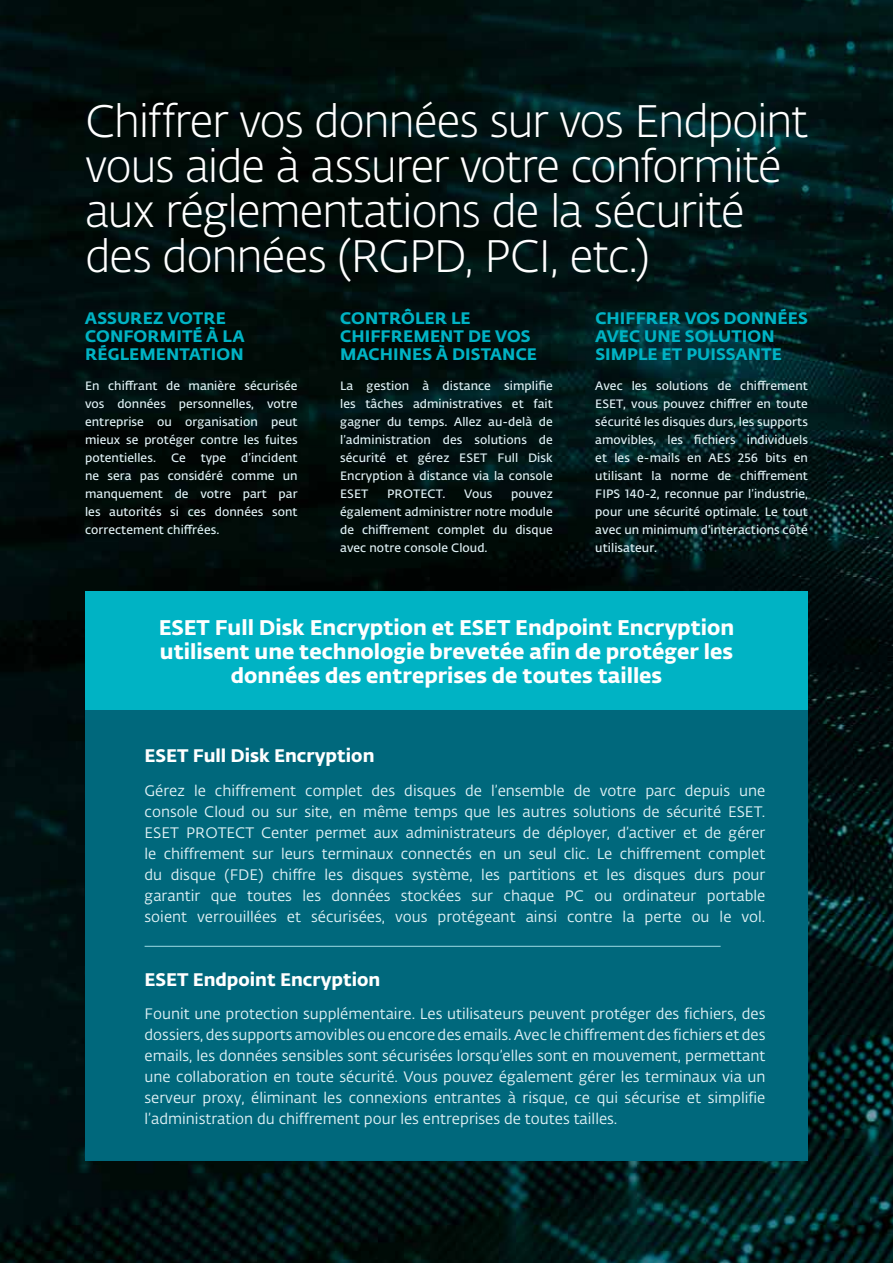
<style>
.page{position:relative;width:893px;height:1263px;background:#fff}
.page>*{position:absolute;margin:0;border:0;box-sizing:border-box;transform-origin:0 0}
.t1{font:45px/45px "Fedra Sans Alt Pro Light LF";letter-spacing:-.035em;color:#fff}
.t2{font:21px/24px "Fedra Sans Alt Pro Bold LF";color:#fff;text-align:center}
.t3{font:18px "Fedra Sans Alt Pro Bold LF";color:#fff}
.t4{font:16.5px/18px "Fedra Sans Alt Pro Bold LF";letter-spacing:.005em;color:#00b3c4}
.t5{font:15px/21px "Fedra Sans Alt Pro Book LF";color:#e0f1f5;text-align:justify}
.t6{font:12px/18px "Fedra Sans Alt Pro Demi LF";letter-spacing:.005em;color:#e0f1f5;text-align:justify}
</style>
<div class="page">
<img style="left:0;top:0;width:893px;height:1263px">
<div style="left:85px;top:591px;width:723px;height:119px;background:#00b3c4"></div>
<div style="left:85px;top:710px;width:723px;height:451px;background:#00687c"></div>
<hr style="left:145px;top:946px;width:576px;height:1px;background:#96d3dd">
<h1 class="t1" style="left:85px;top:98px;width:724px">Chiffrer vos données sur vos Endpoint vous aide à assurer votre conformité aux réglementations de la sécurité des données (RGPD, PCI, etc.)</h1>
<p class="t4" style="left:85px;top:308px;width:161px">ASSUREZ VOTRE<br>CONFORMITÉ À LA<br>RÉGLEMENTATION</p>
<p class="t6" style="left:85px;top:377px;width:214px">En chiffrant de manière sécurisée vos données personnelles, votre entreprise ou organisation peut mieux se protéger contre les fuites potentielles. Ce type d’incident ne sera pas considéré comme un manquement de votre part par les autorités si ces données sont correctement chiffrées.</p>
<p class="t4" style="left:340px;top:308px;width:198px">CONTRÔLER LE<br>CHIFFREMENT DE VOS<br>MACHINES À DISTANCE</p>
<p class="t6" style="left:340px;top:377px;width:214px">La gestion à distance simplifie les tâches administratives et fait gagner du temps. Allez au-delà de l’administration des solutions de sécurité et gérez ESET Full Disk Encryption à distance via la console ESET</p>
<p class="t4" style="left:595px;top:308px;width:214px">CHIFFRER VOS DONNÉES<br>AVEC UNE SOLUTION<br>SIMPLE ET PUISSANTE</p>
<p class="t6" style="left:595px;top:377px;width:214px">Avec les solutions de chiffrement ESET, vous pouvez chiffrer en toute sécurité les disques durs, les supports amovibles, les fichiers individuels et les e-mails en AES 256 bits en utilisant la norme de chiffrement FIPS 140-2, reconnue par l’industrie, pour une sécurité optimale. Le tout avec un minimum d’interactions côté utilisateur.</p>
<p class="t6" style="left:387px;top:485px;width:60px">PROTECT.</p>
<p class="t6" style="left:464px;top:485px;width:30px">Vous</p>
<p class="t6" style="left:340px;top:485px;width:214px;text-indent:171px">pouvez également administrer notre module de chiffrement complet du disque avec notre console Cloud.</p>
<h2 class="t2" style="left:159px;top:614px;width:577px">ESET Full Disk Encryption et ESET Endpoint Encryption utilisent une technologie brevetée afin de protéger les données des entreprises de toutes tailles</h2>
<p class="t3" style="left:145px;top:741px;width:231px">ESET Full Disk Encryption</p>
<p class="t5" style="left:145px;top:779px;width:622px">Gérez le chiffrement complet des disques de l’ensemble de votre parc depuis une console Cloud ou sur site, en même temps que les autres solutions de sécurité ESET.<br>ESET PROTECT Center permet aux administrateurs de déployer, d’activer et de gérer le chiffrement sur leurs terminaux connectés en un seul clic. Le chiffrement complet du disque (FDE) chiffre les disques système, les partitions et les disques durs pour garantir que toutes les données stockées sur chaque PC ou ordinateur portable soient verrouillées et sécurisées, vous protégeant ainsi contre la perte ou le vol.</p>
<p class="t3" style="left:145px;top:965px;width:237px">ESET Endpoint Encryption</p>
<p class="t5" style="left:145px;top:1003px;width:622px">Founit une protection supplémentaire. Les utilisateurs peuvent protéger des fichiers, des dossiers, des supports amovibles ou encore des emails. Avec le chiffrement des fichiers et des emails, les données sensibles sont sécurisées lorsqu’elles sont en mouvement, permettant une collaboration en toute sécurité. Vous pouvez également gérer les terminaux via un serveur proxy, éliminant les connexions entrantes à risque, ce qui sécurise et simplifie l’administration du chiffrement pour les entreprises de toutes tailles.</p>
</div>
